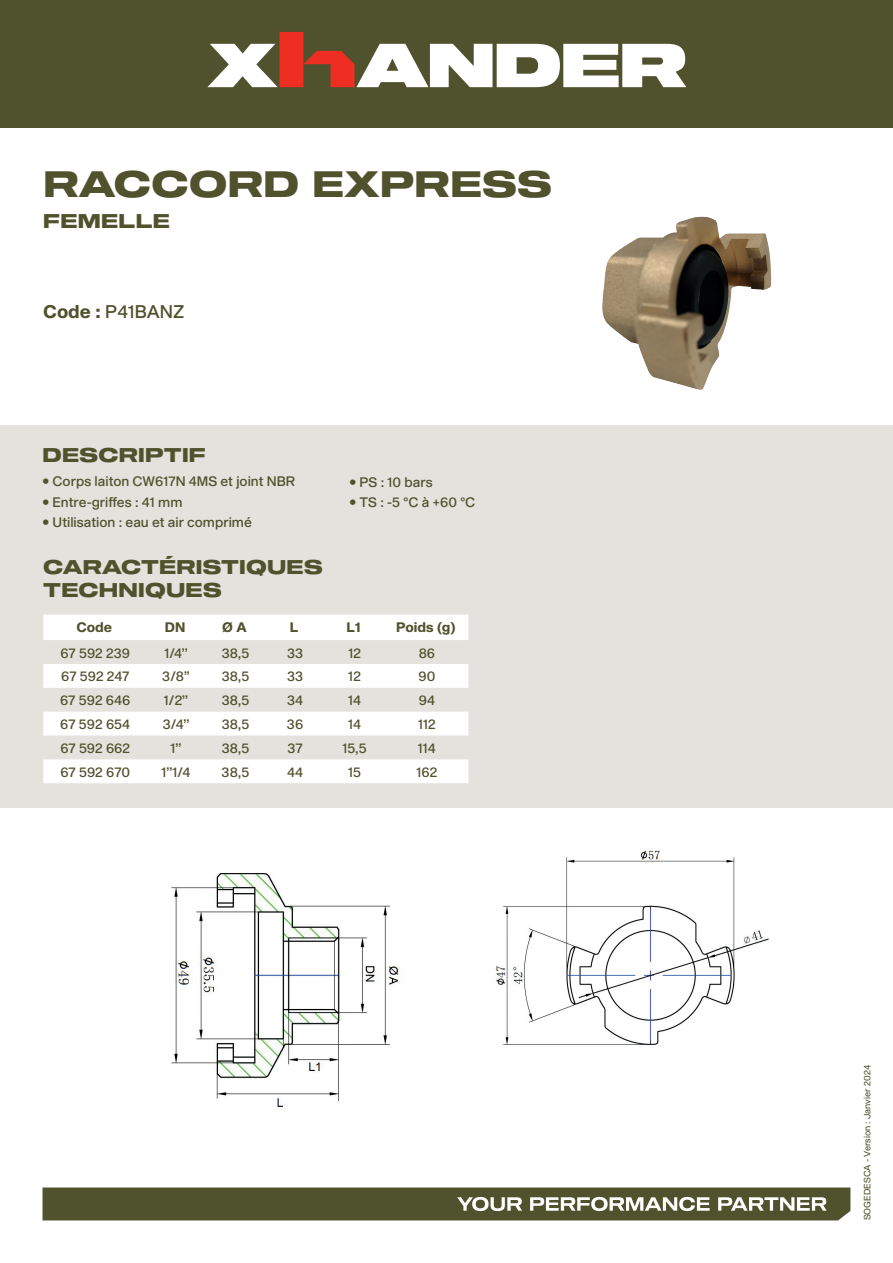
<style>
.page{position:relative;width:893px;height:1263px;background:#fff}
.page>*{position:absolute;margin:0;border:0;box-sizing:border-box;transform-origin:0 0}
.t1{font:36px "Shapiro 75 Heavy Extd";letter-spacing:.01em;color:#50512d}
.t2{font:19.5px/22.5px "Shapiro 75 Heavy Extd";letter-spacing:.01em;color:#50512d}
.t3{font:18px "Shapiro 55 Middle";color:#50512d}
.t4{font:13.5px "Shapiro 55 Middle";color:#50512d}
.t5{font:800 13.5px "Shapiro 75";color:#50512d}
.t6{font:9px "Shapiro 45 Welter";color:#50512d}
.s1{font-family:"Shapiro 75";font-weight:800}
</style>
<div class="page">
<svg style="left:43px;top:1187px;width:807px;height:33px;background:#636444"></svg>
<div style="left:0;top:0;width:893px;height:128px;background:#50512d"></div>
<svg style="left:207px;top:32px;width:479px;height:55px"></svg>
<div style="left:0;top:425px;width:893px;height:383px;background:#e3e2dc"></div>
<svg style="left:43px;top:614px;width:425px;height:169px;fill:#fff"></svg>
<img style="left:602px;top:216px;width:170px;height:174px">
<img style="left:171px;top:873px;width:231px;height:236px">
<img style="left:495px;top:850px;width:274px;height:195px">
<h1 class="t1" style="left:43px;top:159px;width:510px">RACCORD EXPRESS</h1>
<h2 class="t2" style="left:43px;top:211px;width:128px">FEMELLE</h2>
<h3 class="t3" style="left:43px;top:298px;width:143px"><span class="s1">Code</span> P<span class="s1">:</span> 41BANZ</h3>
<h2 class="t2" style="left:43px;top:444px;width:165px">DESCRIPTIF</h2>
<p class="t4" style="left:43px;top:472px;width:254px">• Corps laiton CW617N 4MS et joint NBR</p>
<p class="t4" style="left:43px;top:492px;width:141px">• Entre-griffes : 41 mm</p>
<p class="t4" style="left:43px;top:513px;width:211px">• Utilisation : eau et air comprimé</p>
<p class="t4" style="left:349px;top:472px;width:85px">• PS : 10 bars</p>
<p class="t4" style="left:349px;top:493px;width:127px">• TS : -5 C° à +60 C°</p>
<h2 class="t2" style="left:43px;top:557px;width:281px">CARACTÉRISTIQUES<br>TECHNIQUES</h2>
<p class="t5" style="left:76px;top:617px;width:37px">Code</p>
<p class="t5" style="left:165px;top:617px;width:22px">DN</p>
<p class="t5" style="left:222px;top:617px;width:26px">Ø A</p>
<p class="t5" style="left:290px;top:617px;width:10px">L</p>
<p class="t5" style="left:347px;top:617px;width:16px">L1</p>
<p class="t5" style="left:396px;top:617px;width:61px">Poids (g(</p>
<p class="t4" style="left:60px;top:643px;width:71px">67 592 239</p>
<p class="t4" style="left:164px;top:643px;width:25px">1/4 ‘‘</p>
<p class="t4" style="left:222px;top:643px;width:29px">38,5</p>
<p class="t4" style="left:287px;top:643px;width:18px">33</p>
<p class="t4" style="left:348px;top:643px;width:14px">12</p>
<p class="t4" style="left:419px;top:643px;width:18px">86</p>
<p class="t4" style="left:61px;top:667px;width:70px">67 592 247</p>
<p class="t4" style="left:162px;top:667px;width:29px">3/8 ‘‘</p>
<p class="t4" style="left:222px;top:667px;width:29px">38,5</p>
<p class="t4" style="left:287px;top:667px;width:18px">33</p>
<p class="t4" style="left:348px;top:667px;width:14px">12</p>
<p class="t4" style="left:418px;top:667px;width:18px">90</p>
<p class="t4" style="left:60px;top:691px;width:72px">67 592 646</p>
<p class="t4" style="left:164px;top:691px;width:26px">1/2 ‘‘</p>
<p class="t4" style="left:222px;top:691px;width:29px">38,5</p>
<p class="t4" style="left:287px;top:691px;width:18px">34</p>
<p class="t4" style="left:348px;top:691px;width:15px">14</p>
<p class="t4" style="left:419px;top:691px;width:18px">94</p>
<p class="t4" style="left:60px;top:715px;width:71px">67 592 654</p>
<p class="t4" style="left:163px;top:715px;width:28px">3/4 ‘‘</p>
<p class="t4" style="left:222px;top:715px;width:29px">38,5</p>
<p class="t4" style="left:287px;top:715px;width:18px">36</p>
<p class="t4" style="left:348px;top:715px;width:15px">14</p>
<p class="t4" style="left:418px;top:715px;width:19px">112</p>
<p class="t4" style="left:60px;top:738px;width:71px">67 592 662</p>
<p class="t4" style="left:171px;top:738px;width:12px">‘‘1</p>
<p class="t4" style="left:222px;top:738px;width:29px">38,5</p>
<p class="t4" style="left:288px;top:738px;width:17px">37</p>
<p class="t4" style="left:342px;top:738px;width:26px">15,5</p>
<p class="t4" style="left:418px;top:738px;width:20px">114</p>
<p class="t4" style="left:60px;top:762px;width:71px">67 592 670</p>
<p class="t4" style="left:162px;top:762px;width:30px">‘‘1 1/4</p>
<p class="t4" style="left:222px;top:762px;width:29px">38,5</p>
<p class="t4" style="left:287px;top:762px;width:18px">44</p>
<p class="t4" style="left:348px;top:762px;width:14px">15</p>
<p class="t4" style="left:416px;top:762px;width:22px">162</p>
<p class="t6" style="left:861px;top:1220px;width:157px;rotate:-90deg">SOGEDESCA - Version : Janvier 2024</p>
</div>
